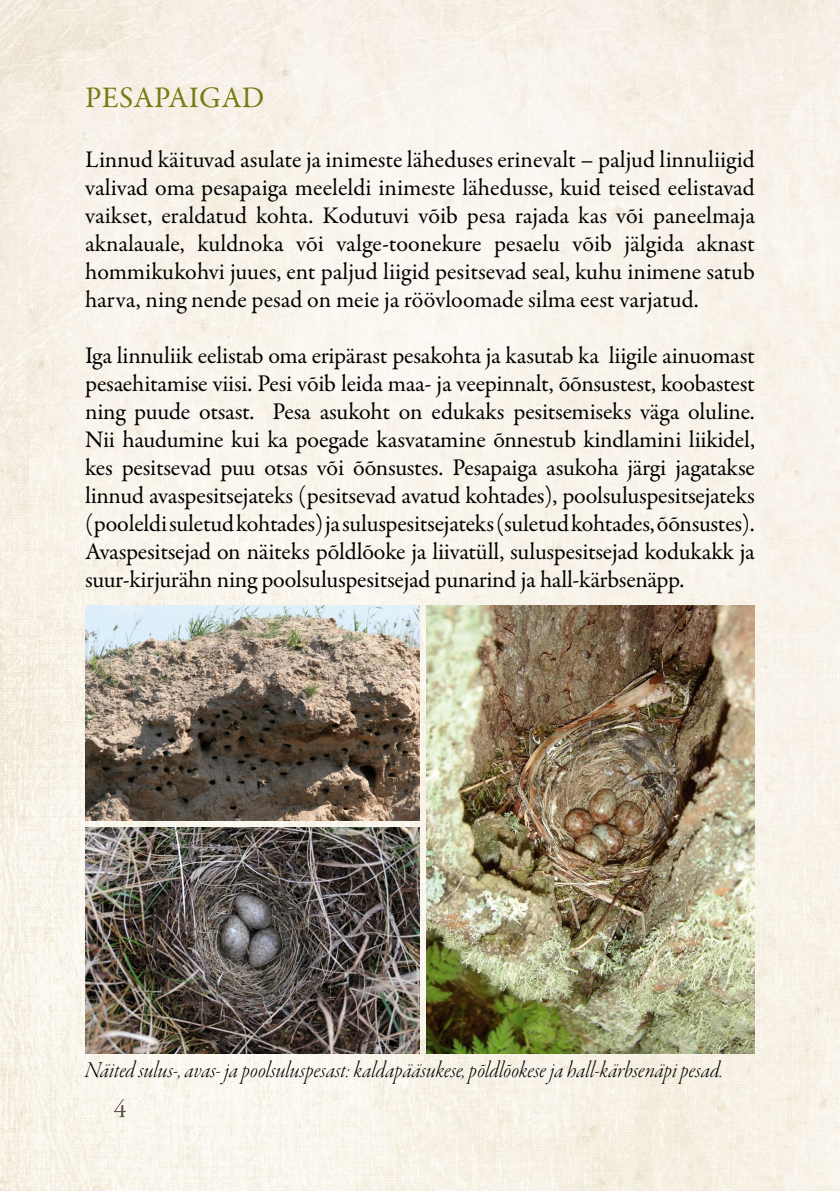
<style>
.page{position:relative;width:840px;height:1191px;background:#fff}
.page>*{position:absolute;margin:0;border:0;box-sizing:border-box;transform-origin:0 0}
.t1{font:30px "Garamond Premr Pro";letter-spacing:.01em;color:#777b15}
.t2{font:24px/28px "Garamond Premr Pro";letter-spacing:-.005em;color:#000;text-align:justify}
.t3{font:24px "Garamond Premr Pro Lt It Disp";color:#000}
</style>
<div class="page">
<img style="left:839px;top:0;width:1px;height:1191px">
<img style="left:0;top:0;width:839px;height:1191px">
<img style="left:85px;top:605px;width:335px;height:216px">
<img style="left:85px;top:827px;width:335px;height:226px">
<img style="left:426px;top:605px;width:328px;height:448px">
<p class="t1" style="left:85px;top:79px;width:181px">PESAPAIGAD</p>
<p class="t2" style="left:85px;top:146px;width:670px">Linnud käituvad asulate ja inimeste läheduses erinevalt – paljud linnuliigid valivad oma pesapaiga meeleldi inimeste lähedusse, kuid teised eelistavad vaikset, eraldatud kohta. Kodutuvi võib pesa rajada kas või paneelmaja aknalauale, kuldnoka või valge-toonekure pesaelu võib jälgida aknast hommikukohvi juues, ent paljud liigid pesitsevad seal, kuhu inimene satub harva, ning nende pesad on meie ja röövloomade silma eest varjatud.</p>
<p class="t2" style="left:85px;top:342px;width:671px">Iga linnuliik eelistab oma eripärast pesakohta ja kasutab ka liigile ainuomast pesaehitamise viisi. Pesi võib leida maa- ja veepinnalt, õõnsustest, koobastest ning puude otsast. Pesa asukoht on edukaks pesitsemiseks väga oluline.<br>Nii haudumine kui ka poegade kasvatamine õnnestub kindlamini liikidel, kes pesitsevad puu otsas või õõnsustes. Pesapaiga asukoha järgi jagatakse linnud avaspesitsejateks (pesitsevad avatud kohtades), poolsuluspesitsejateks (pooleldi suletud kohtades) ja suluspesitsejateks (suletud kohtades, õõnsustes).<br>Avaspesitsejad on näiteks põldlõoke ja liivatüll, suluspesitsejad kodukakk ja suur-kirjurähn ning poolsuluspesitsejad punarind ja hall-kärbsenäpp.</p>
<p class="t3" style="left:85px;top:1057px;width:639px">Näited sulus-, avas- ja poolsuluspesast: kaldapääsukese, põldlõokese ja hall-kärbsenäpi pesad.</p>
</div>
